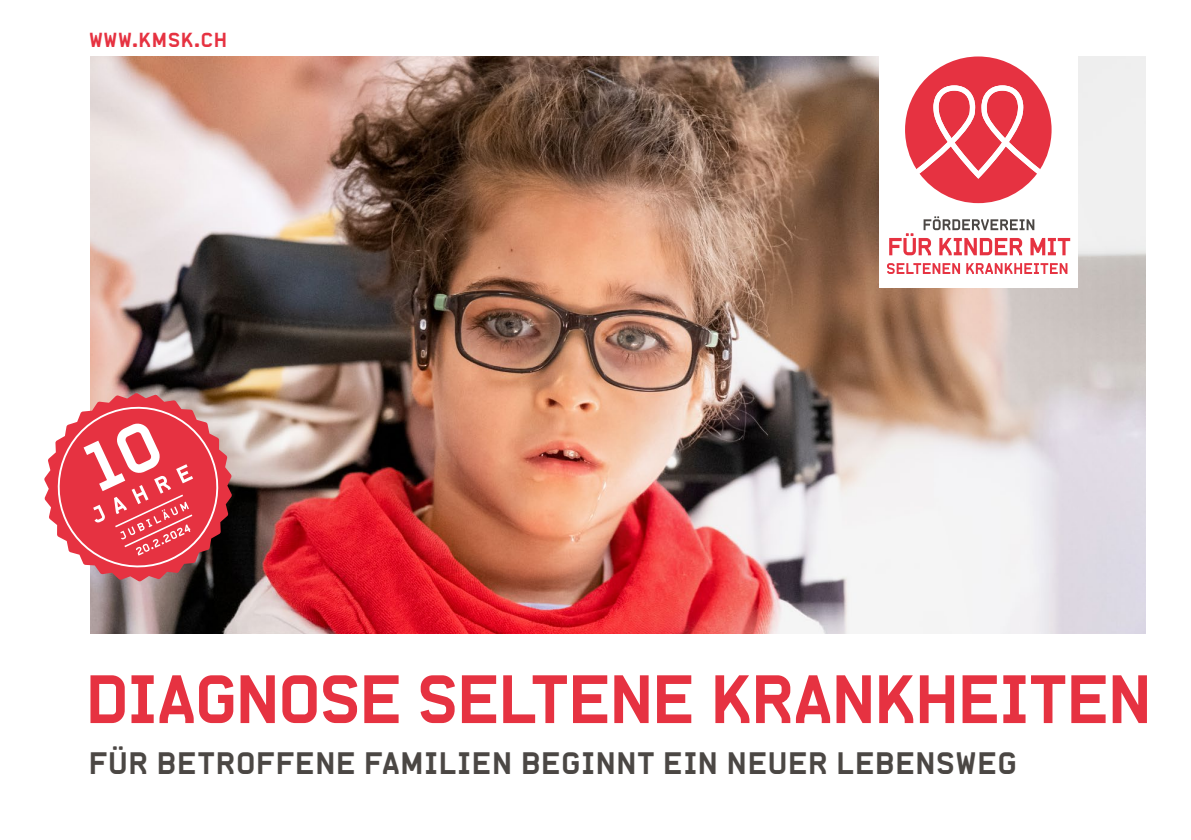
<style>
.page{position:relative;width:1191px;height:840px;background:#fff}
.page>*{position:absolute;margin:0;border:0;box-sizing:border-box;transform-origin:0 0}
.t1{font:700 67px "Alpha Headline Pre";letter-spacing:-.055em;color:#e63241}
.t2{font:700 30.4px "Alpha Headline Pre";letter-spacing:-.01em;color:#4b4744}
.t3{font:700 20px "Alpha Headline Pro";letter-spacing:.015em;color:#e63241}
</style>
<div class="page">
<img style="left:91px;top:57px;width:1054px;height:576px">
<div style="left:879px;top:57px;width:198px;height:227px;background:#fff"></div>
<svg style="left:905px;top:57px;width:146px;height:146px"></svg>
<svg style="left:889px;top:216px;width:181px;height:39px"></svg>
<svg style="left:887px;top:263px;width:73px;height:11px"></svg>
<svg style="left:966px;top:263px;width:101px;height:11px"></svg>
<svg style="left:44px;top:393px;width:188px;height:188px"></svg>
<p class="t3" style="left:89px;top:28px;width:140px">WWW.KMSK.CH</p>
<p class="t1" style="left:84px;top:658px;width:1070px">DIAGNOSE SELTENE KRANKHEITEN</p>
<p class="t2" style="left:88px;top:744px;width:930px">FÜR BETROFFENE FAMILIEN BEGINNT EIN NEUER LEBENSWEG</p>
</div>
